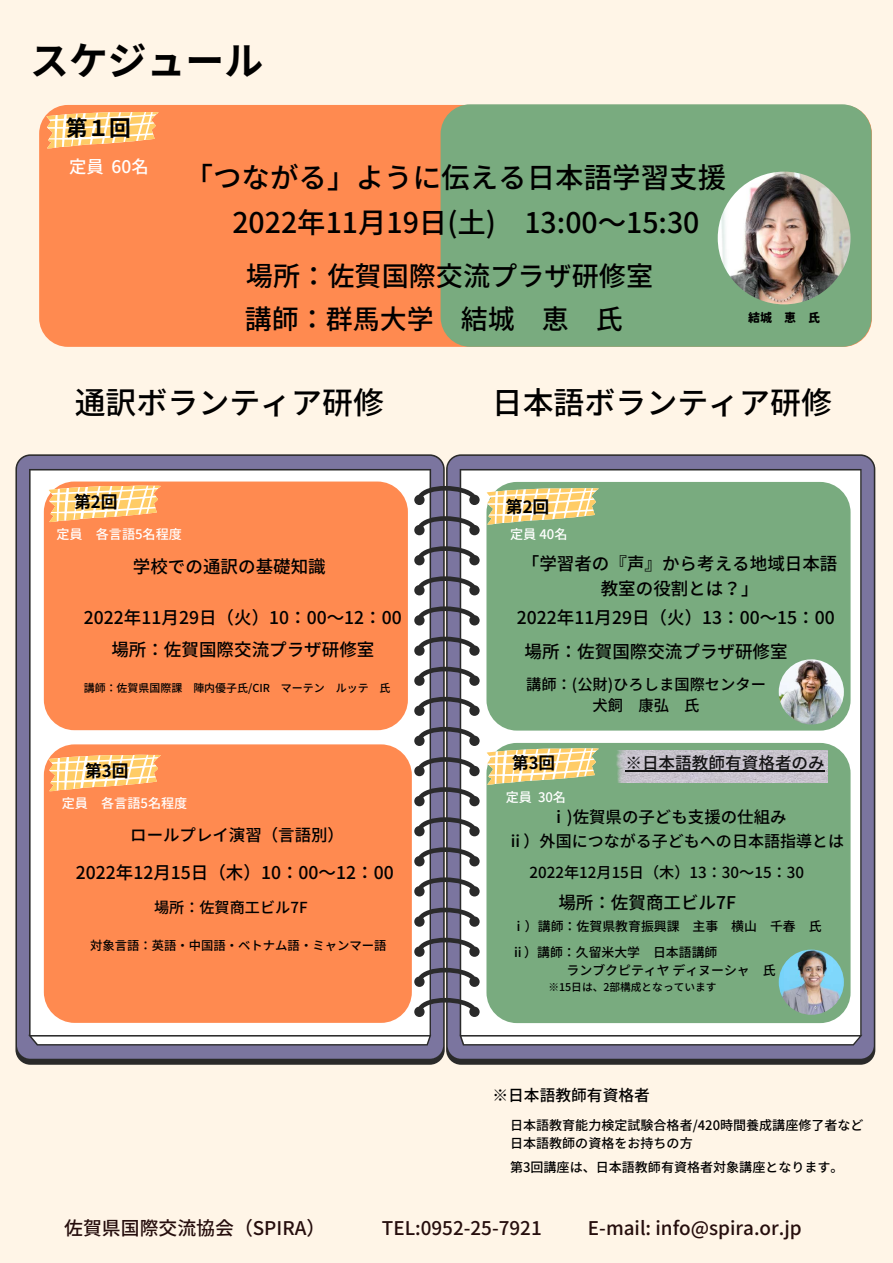
<style>
.page{position:relative;width:893px;height:1263px;background:#fff5e7}
.page>*{position:absolute;margin:0;border:0;box-sizing:border-box;transform-origin:0 0}
.t1{font:700 38.85px "Noto Sans JP";color:#000}
.t2{font:500 30.9px "Noto Sans JP";color:#000}
.t3{font:500 28.5px "Noto Sans JP";color:#000}
.t4{font:500 28.42px "Noto Sans JP";color:#000}
.t5{font:500 27.15px "Noto Sans JP";color:#000}
.t6{font:500 27px "Noto Sans JP";color:#000}
.t7{font:700 21.83px "Noto Sans JP";color:#000}
.t8{font:500 18.83px "Noto Sans JP";color:#260e0d}
.t9{font:500 17.55px/24.3px "Noto Sans JP";color:#000;text-align:center}
.t10{font:500 17.4px "Noto Sans JP";color:#fff}
.t11{font:700 16.8px "Noto Sans JP";color:#000}
.t12{font:700 16.73px "Noto Sans JP";color:#000}
.t13{font:500 16.65px "Noto Sans JP";color:#131314}
.t14{font:700 16.65px "Noto Sans JP";color:#000}
.t15{font:500 16.42px "Noto Sans JP";color:#000}
.t16{font:500 16.05px "Noto Sans JP";color:#000}
.t17{font:500 15.75px "Noto Sans JP";color:#000}
.t18{font:500 15.3px/21.2px "Noto Sans JP";color:#000;text-align:center}
.t19{font:500 15.15px "Noto Sans JP";color:#000}
.t20{font:500 13.12px "Noto Sans JP";color:#fff}
.t21{font:500 13.05px/18px "Noto Sans JP";color:#000}
.t22{font:500 12.9px/25.6px "Noto Sans JP";color:#000}
.t23{font:500 12.38px "Noto Sans JP";color:#000}
.t24{font:12px "Gen Sen Rounded TW H";color:#000}
.t25{font:500 10.95px "Noto Sans JP";color:#000}
.t26{font:500 10.73px "Noto Sans JP";color:#000}
</style>
<div class="page">
<svg style="left:15px;top:454px;width:860px;height:611px;background:#b4b2c0"></svg>
<svg style="left:414px;top:486px;width:65px;height:531px;background:#9694a1"></svg>
<div style="left:39px;top:105px;width:833px;height:242px;background:#ff8a50;border-radius:29px"></div>
<div style="left:440px;top:104px;width:431px;height:243px;background:#79ab7f;border-radius:30px"></div>
<div style="left:44px;top:481px;width:364px;height:249px;background:#ff8a50;border-radius:30px"></div>
<div style="left:44px;top:744px;width:368px;height:279px;background:#ff8a50;border-radius:31px"></div>
<div style="left:486px;top:482px;width:364px;height:248px;background:#79ab7f;border-radius:30px"></div>
<div style="left:486px;top:743px;width:364px;height:280px;background:#79ab7f;border-radius:30px"></div>
<svg style="left:49px;top:485px;width:112px;height:37px"></svg>
<svg style="left:49px;top:755px;width:112px;height:36px"></svg>
<svg style="left:486px;top:488px;width:113px;height:37px"></svg>
<svg style="left:486px;top:748px;width:113px;height:37px"></svg>
<svg style="left:46px;top:112px;width:113px;height:36px"></svg>
<img style="left:542px;top:751px;width:286px;height:31px">
<img style="left:717px;top:172px;width:133px;height:132px;border-radius:50%">
<img style="left:778px;top:950px;width:66px;height:65px;border-radius:50%">
<img style="left:778px;top:659px;width:66px;height:65px;border-radius:50%">
<hr style="left:625px;top:770px;width:200px;height:1px;background:#131314">
<h1 class="t1" style="left:30px;top:30px;width:234px">スケジュール</h1>
<p class="t7" style="left:66px;top:111px;width:67px">第１回</p>
<p class="t10" style="left:69px;top:153px;width:81px">定員 60名</p>
<h3 class="t3" style="left:185px;top:155px;width:543px">「つながる」ように伝える日本語学習支援</h3>
<h3 class="t4" style="left:232px;top:200px;width:468px">2022年11月 19日 (土) 13:00～15:30</h3>
<h3 class="t5" style="left:246px;top:255px;width:409px">場所：佐賀国際交流プラザ研修室</h3>
<h3 class="t6" style="left:245px;top:297px;width:377px">講師：群馬大学 結城 恵 氏</h3>
<p class="t24" style="left:748px;top:312px;width:73px">結城恵氏</p>
<h2 class="t2" style="left:75px;top:378px;width:311px">通訳ボランティア研修</h2>
<h2 class="t2" style="left:492px;top:378px;width:342px">日本語ボランティア研修</h2>
<p class="t11" style="left:74px;top:488px;width:45px">第2回</p>
<p class="t11" style="left:506px;top:494px;width:45px">第2回</p>
<p class="t20" style="left:56px;top:524px;width:127px">定員 各言語5名程度</p>
<p class="t20" style="left:510px;top:524px;width:59px">定員 40名</p>
<p class="t9" style="left:133px;top:553px;width:194px">学校での通訳の基礎知識</p>
<p class="t9" style="left:84px;top:604px;width:319px">2022年11月 29日（火）10：00～12：00</p>
<p class="t9" style="left:111px;top:637px;width:265px">場所：佐賀国際交流プラザ研修室</p>
<p class="t25" style="left:84px;top:679px;width:307px">講師：佐賀県国際課 陣内優子氏/CIR マーテン ルッテ 氏</p>
<p class="t12" style="left:85px;top:758px;width:45px">第3回</p>
<p class="t20" style="left:62px;top:793px;width:127px">定員 各言語5名程度</p>
<p class="t15" style="left:130px;top:822px;width:215px">ロールプレイ演習（言語別）</p>
<p class="t9" style="left:76px;top:859px;width:319px">2022年12月 15日（木）10：00～12：00</p>
<p class="t19" style="left:154px;top:895px;width:155px">場所：佐賀商工ビル7F</p>
<p class="t23" style="left:90px;top:935px;width:298px">対象言語：英語・中国語・ベトナム語・ミャンマー語</p>
<p class="t9" style="left:522px;top:551px;width:317px">「学習者の『声』から考える地域日本語教室の役割とは？」</p>
<p class="t9" style="left:517px;top:604px;width:319px">2022年11月 29日（火）13：00～15：00</p>
<p class="t9" style="left:524px;top:638px;width:265px">場所：佐賀国際交流プラザ研修室</p>
<p class="t18" style="left:526px;top:672px;width:241px">講師：(公財)ひろしま国際センター犬飼 康弘 氏</p>
<p class="t14" style="left:512px;top:750px;width:45px">第3回</p>
<p class="t13" style="left:625px;top:750px;width:201px">※日本語教師有資格者のみ</p>
<p class="t20" style="left:506px;top:786px;width:62px">定員 30名</p>
<p class="t15" style="left:550px;top:803px;width:238px">ⅰ)佐賀県の子ども支援の仕組み</p>
<p class="t19" style="left:529px;top:860px;width:276px">2022年12月 15日（木）13：30～15：30</p>
<p class="t16" style="left:507px;top:828px;width:338px">ⅱ）外国につながる子どもへの日本語指導とは</p>
<p class="t9" style="left:558px;top:889px;width:179px">場所：佐賀商工ビル7F</p>
<p class="t22" style="left:511px;top:913px;width:310px">ⅰ）講師：佐賀県教育振興課 主事 横山 千春 氏ⅱ）講師：久留米大学 日本語講師</p>
<p class="t22" style="left:566px;top:956px;width:209px">ランブクピティヤディヌーシャ 氏</p>
<p class="t26" style="left:548px;top:978px;width:170px">※15日は、2部構成となっています</p>
<p class="t17" style="left:492px;top:1083px;width:159px">※日本語教師有資格者</p>
<p class="t21" style="left:510px;top:1115px;width:355px">日本語教育能力検定試験合格者/420時間養成講座修了者など日本語教師の資格をお持ちの方</p>
<p class="t21" style="left:510px;top:1157px;width:335px">第3回講座は、日本語教師有資格者対象講座となります。</p>
<p class="t8" style="left:64px;top:1213px;width:262px">佐賀県国際交流協会（SPIRA）</p>
<p class="t8" style="left:382px;top:1213px;width:161px">TEL:0952-25-7921</p>
<p class="t8" style="left:588px;top:1213px;width:215px">E-mail: info@spira.or.jp</p>
</div>
